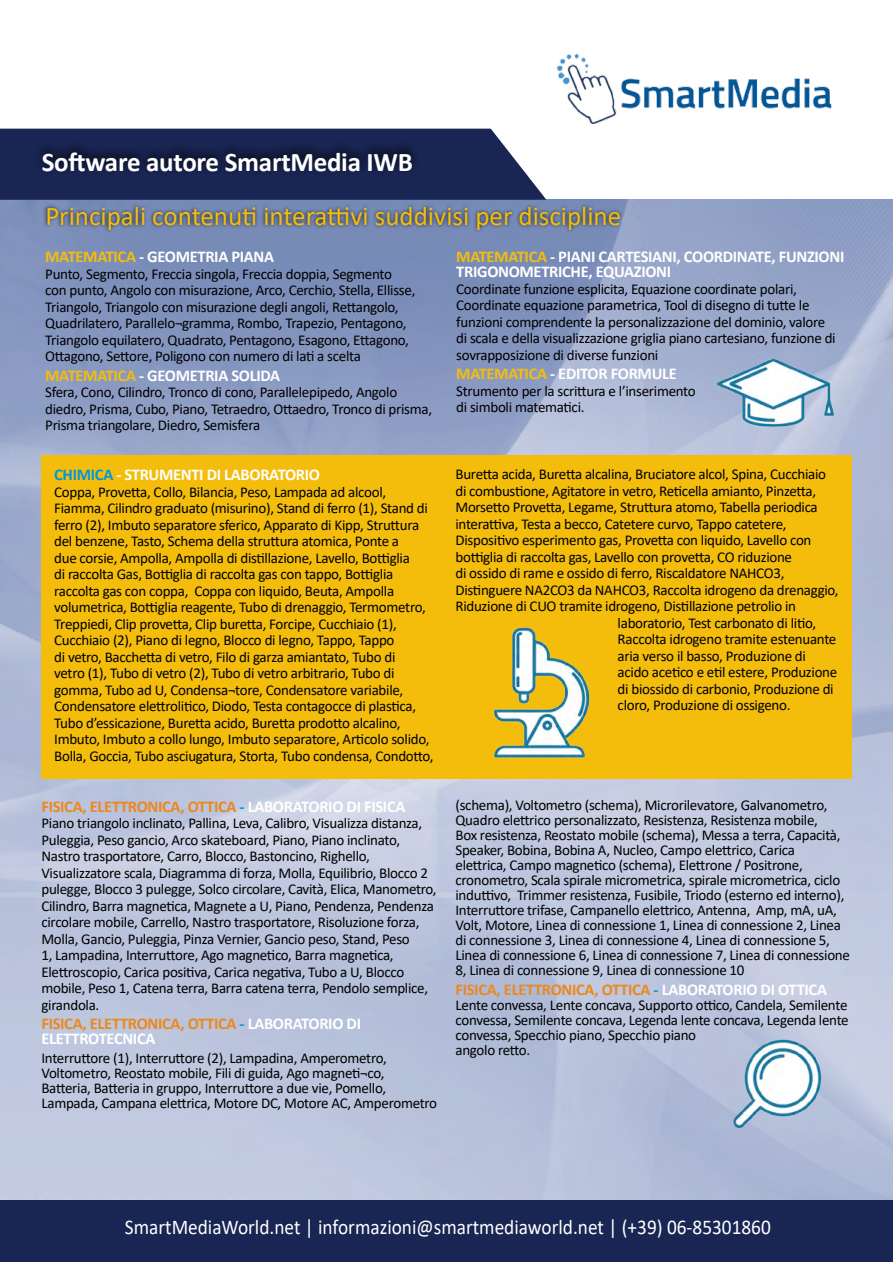
<style>
.page{position:relative;width:893px;height:1263px;background:#fff}
.page>*{position:absolute;margin:0;border:0;box-sizing:border-box;transform-origin:0 0}
.t1{font:27px "Calibri";color:#f4bd0c}
.t2{font:700 27px "Calibri";letter-spacing:-.01em;color:#fff}
.t3{font:21px "Calibri";color:#fff;scale:.92 1}
.t4{font:700 16.5px/15px "Calibri";letter-spacing:-.02em;color:#fff}
.t5{font:700 16.5px "Calibri";letter-spacing:-.02em;color:#ec881d}
.t6{font:15px/16.5px "Calibri";letter-spacing:-.02em;color:#000}
.s1{color:#f4bd0c}
.s2{color:#0098d8}
.s3{color:#fff}
.s4{color:#ec881d}
</style>
<div class="page">
<div style="left:0;top:1198px;width:893px;height:64px;background:#192552"></div>
<img style="left:556px;top:54px;width:276px;height:70px">
<img style="left:0;top:200px;width:893px;height:999px">
<div style="left:44px;top:203px;width:580px;height:30px;background:#000;opacity:.75"></div>
<svg style="left:0;top:129px;width:546px;height:71px"></svg>
<div style="left:34px;top:139px;width:387px;height:36px;background:#000;opacity:.75"></div>
<div style="left:41px;top:455px;width:810px;height:324px;background:#f4bd0c"></div>
<img style="left:493px;top:627px;width:97px;height:132px">
<img style="left:709px;top:1028px;width:142px;height:128px">
<img style="left:704px;top:352px;width:147px;height:82px">
<p class="t2" style="left:42px;top:143px;width:373px">Software autore SmartMedia IWB</p>
<p class="t1" style="left:45px;top:197px;width:577px">Principali contenuti interattivi suddivisi per discipline</p>
<p class="t4" style="left:45px;top:249px;width:230px"><span class="s1">MATEMATICA</span> - GEOMETRIA PIANA</p>
<p class="t6" style="left:45px;top:265px;width:372px">Punto, Segmento, Freccia singola, Freccia doppia, Segmento con punto, Angolo con misurazione, Arco, Cerchio, Stella, Ellisse, Triangolo, Triangolo con misurazione degli angoli, Rettangolo, Quadrilatero, Parallelo¬gramma, Rombo, Trapezio, Pentagono, Triangolo equilatero, Quadrato, Pentagono, Esagono, Ettagono, Ottagono, Settore, Poligono con numero di lati a scelta</p>
<p class="t4" style="left:45px;top:367px;width:236px"><span class="s1">MATEMATICA</span> - GEOMETRIA SOLIDA</p>
<p class="t6" style="left:45px;top:383px;width:388px">Sfera, Cono, Cilindro, Tronco di cono, Parallelepipedo, Angolo diedro, Prisma, Cubo, Piano, Tetraedro, Ottaedro, Tronco di prisma,<br>Prisma triangolare, Diedro, Semisfera</p>
<p class="t4" style="left:456px;top:249px;width:390px"><span class="s1">MATEMATICA</span> - PIANI CARTESIANI, COORDINATE, FUNZIONI<br>TRIGONOMETRICHE, EQUAZIONI</p>
<p class="t6" style="left:456px;top:280px;width:381px">Coordinate funzione esplicita, Equazione coordinate polari, Coordinate equazione parametrica, Tool di disegno di tutte le funzioni comprendente la personalizzazione del dominio, valore di scala e della visualizzazione griglia piano cartesiano, funzione di sovrapposizione di diverse funzioni</p>
<p class="t4" style="left:456px;top:366px;width:222px"><span class="s1">MATEMATICA</span> - EDITOR FORMULE</p>
<p class="t6" style="left:456px;top:382px;width:241px">Strumento per la scrittura e l’inserimento di simboli matematici.</p>
<p class="t4" style="left:54px;top:467px;width:267px"><span class="s2">CHIMICA</span> - STRUMENTI DI LABORATORIO</p>
<p class="t6" style="left:54px;top:483px;width:381px">Coppa, Provetta, Collo, Bilancia, Peso, Lampada ad alcool, Fiamma, Cilindro graduato (misurino), Stand di ferro (1), Stand di ferro (2), Imbuto separatore sferico, Apparato di Kipp, Struttura del benzene, Tasto, Schema della struttura atomica, Ponte a<br>due corsie, Ampolla, Ampolla di distillazione, Lavello, Bottiglia<br>di raccolta Gas, Bottiglia di raccolta gas con tappo, Bottiglia raccolta gas con coppa, Coppa con liquido, Beuta, Ampolla volumetrica, Bottiglia reagente, Tubo di drenaggio, Termometro, Treppiedi, Clip provetta, Clip buretta, Forcipe, Cucchiaio (1), Cucchiaio (2), Piano di legno, Blocco di legno, Tappo, Tappo<br>di vetro, Bacchetta di vetro, Filo di garza amiantato, Tubo di<br>vetro (1), Tubo di vetro (2), Tubo di vetro arbitrario, Tubo di gomma, Tubo ad U, Condensa¬tore, Condensatore variabile, Condensatore elettrolitico, Diodo, Testa contagocce di plastica, Tubo d’essicazione, Buretta acido, Buretta prodotto alcalino, Imbuto, Imbuto a collo lungo, Imbuto separatore, Articolo solido, Bolla, Goccia, Tubo asciugatura, Storta, Tubo condensa, Condotto,</p>
<p class="t5" style="left:41px;top:794px;width:365px">FISICA, ELETTRONICA, OTTICA <span class="s2">-</span> <span class="s3">LABORATORIO DI FISICA</span></p>
<p class="t6" style="left:41px;top:814px;width:397px">Piano triangolo inclinato, Pallina, Leva, Calibro, Visualizza distanza, Puleggia, Peso gancio, Arco skateboard, Piano, Piano inclinato, Nastro trasportatore, Carro, Blocco, Bastoncino, Righello, Visualizzatore scala, Diagramma di forza, Molla, Equilibrio, Blocco 2 pulegge, Blocco 3 pulegge, Solco circolare, Cavità, Elica, Manometro, Cilindro, Barra magnetica, Magnete a U, Piano, Pendenza, Pendenza circolare mobile, Carrello, Nastro trasportatore, Risoluzione forza, Molla, Gancio, Puleggia, Pinza Vernier, Gancio peso, Stand, Peso<br>1, Lampadina, Interruttore, Ago magnetico, Barra magnetica, Elettroscopio, Carica positiva, Carica negativa, Tubo a U, Blocco mobile, Peso 1, Catena terra, Barra catena terra, Pendolo semplice, girandola.</p>
<p class="t4" style="left:41px;top:1015px;width:321px"><span class="s4">FISICA, ELETTRONICA, OTTICA</span> <span class="s2">-</span> LABORATORIO DI<br>ELETTROTECNICA</p>
<p class="t6" style="left:41px;top:1050px;width:397px;line-height:15px">Interruttore (1), Interruttore (2), Lampadina, Amperometro, Voltometro, Reostato mobile, Fili di guida, Ago magneti¬co, Batteria, Batteria in gruppo, Interruttore a due vie, Pomello, Lampada, Campana elettrica, Motore DC, Motore AC, Amperometro</p>
<p class="t6" style="left:455px;top:466px;width:372px">Buretta acida, Buretta alcalina, Bruciatore alcol, Spina, Cucchiaio</p>
<p class="t6" style="left:455px;top:482px;width:362px">di combustione, Agitatore in vetro, Reticella amianto, Pinzetta,</p>
<p class="t6" style="left:455px;top:499px;width:364px">Morsetto Provetta, Legame, Struttura atomo, Tabella periodica</p>
<p class="t6" style="left:455px;top:515px;width:333px">interattiva, Testa a becco, Catetere curvo, Tappo catetere,</p>
<p class="t6" style="left:455px;top:532px;width:357px">Dispositivo esperimento gas, Provetta con liquido, Lavello con</p>
<p class="t6" style="left:455px;top:548px;width:338px">bottiglia di raccolta gas, Lavello con provetta, CO riduzione</p>
<p class="t6" style="left:455px;top:565px;width:331px">di ossido di rame e ossido di ferro, Riscaldatore NAHCO3,</p>
<p class="t6" style="left:455px;top:581px;width:385px">Distinguere NA2CO3 da NAHCO3, Raccolta idrogeno da drenaggio,</p>
<p class="t6" style="left:455px;top:598px;width:342px">Riduzione di CUO tramite idrogeno, Distillazione petrolio in</p>
<p class="t6" style="left:618px;top:614px;width:200px">laboratorio, Test carbonato di litio,</p>
<p class="t6" style="left:618px;top:631px;width:220px">Raccolta idrogeno tramite estenuante</p>
<p class="t6" style="left:618px;top:647px;width:190px">aria verso il basso, Produzione di</p>
<p class="t6" style="left:618px;top:664px;width:221px">acido acetico e etil estere, Produzione</p>
<p class="t6" style="left:618px;top:680px;width:218px">di biossido di carbonio, Produzione di</p>
<p class="t6" style="left:618px;top:697px;width:174px">cloro, Produzione di ossigeno.</p>
<p class="t6" style="left:455px;top:797px;width:396px;line-height:15px">(schema), Voltometro (schema), Microrilevatore, Galvanometro, Quadro elettrico personalizzato, Resistenza, Resistenza mobile,<br>Box resistenza, Reostato mobile (schema), Messa a terra, Capacità, Speaker, Bobina, Bobina A, Nucleo, Campo elettrico, Carica<br>elettrica, Campo magnetico (schema), Elettrone / Positrone, cronometro, Scala spirale micrometrica, spirale micrometrica, ciclo induttivo, Trimmer resistenza, Fusibile, Triodo (esterno ed interno), Interruttore trifase, Campanello elettrico, Antenna, Amp, mA, uA, Volt, Motore, Linea di connessione 1, Linea di connessione 2, Linea di connessione 3, Linea di connessione 4, Linea di connessione 5, Linea di connessione 6, Linea di connessione 7, Linea di connessione 8, Linea di connessione 9, Linea di connessione 10</p>
<p class="t5" style="left:455px;top:977px;width:373px">FISICA, ELETTRONICA, OTTICA <span class="s2">-</span> <span class="s3">LABORATORIO DI OTTICA</span></p>
<p class="t6" style="left:455px;top:997px;width:395px;line-height:15px">Lente convessa, Lente concava, Supporto ottico, Candela, Semilente convessa, Semilente concava, Legenda lente concava, Legenda lente convessa, Specchio piano, Specchio piano<br>angolo retto.</p>
<h2 class="t3" style="left:125px;top:1212px;width:704px">SmartMediaWorld.net | informazioni@smartmediaworld.net | (+39) 06-85301860</h2>
</div>
